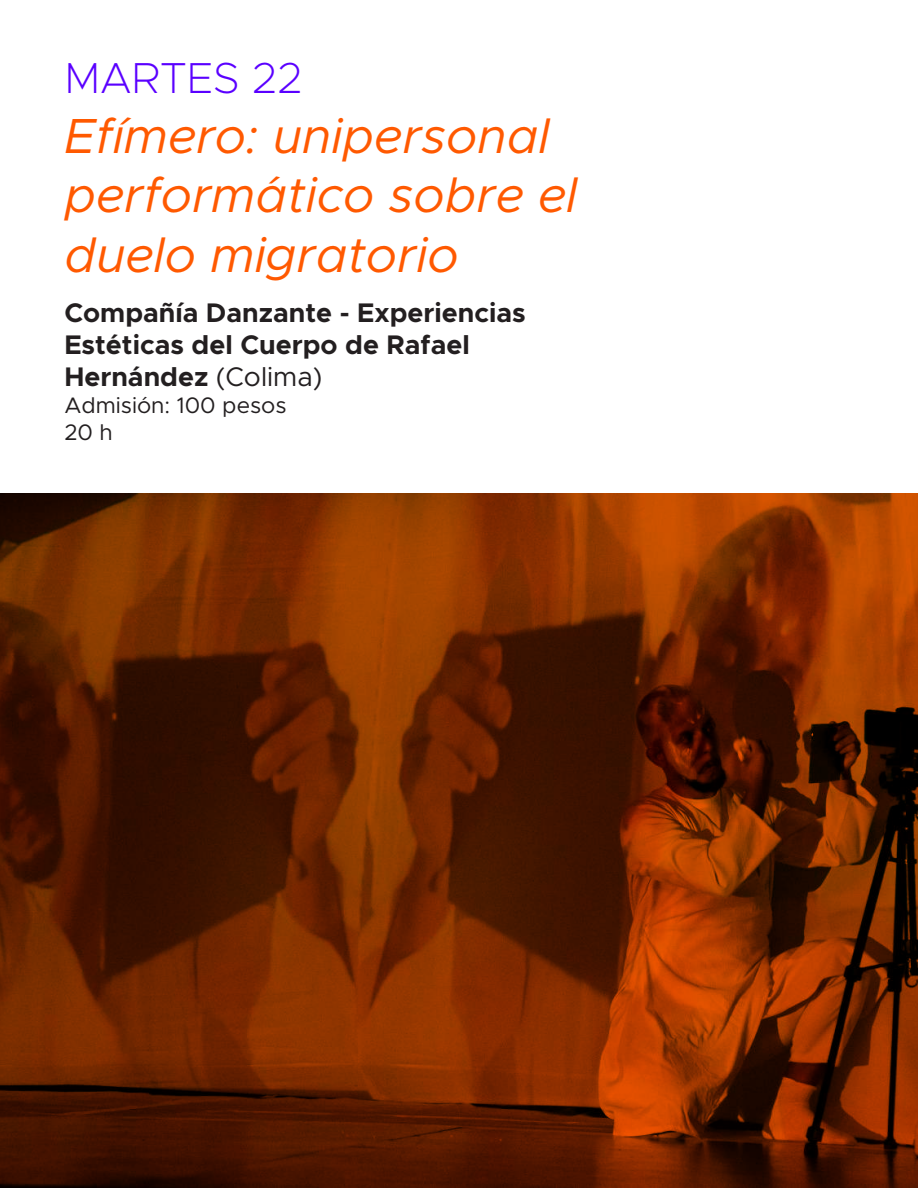
<style>
.page{position:relative;width:918px;height:1188px;background:#fff}
.page>*{position:absolute;margin:0;border:0;box-sizing:border-box;transform-origin:0 0}
.t1{font:italic 49.5px/59.4px "Metropolis";color:#ff5900}
.t2{font:200 43.5px "Metropolis";color:#5a00ff}
.t3{font:700 27px/32.4px "Metropolis";color:#231f20}
.t4{font:22.5px/27px "Metropolis";color:#231f20}
.s1{font-weight:400}
</style>
<div class="page">
<img style="left:0;top:493px;width:918px;height:695px">
<h2 class="t2" style="left:64px;top:51px;width:240px">MARTES 22</h2>
<h1 class="t1" style="left:64px;top:106px;width:515px">Efímero: unipersonal performático sobre el duelo migratorio</h1>
<p class="t3" style="left:64px;top:296px;width:463px">Compañía Danzante - Experiencias<br>Estéticas del Cuerpo de Rafael<br>Hernández <span class="s1">(Colima)</span></p>
<p class="t4" style="left:64px;top:392px;width:224px">Admisión: 100 pesos<br>20 h</p>
</div>
